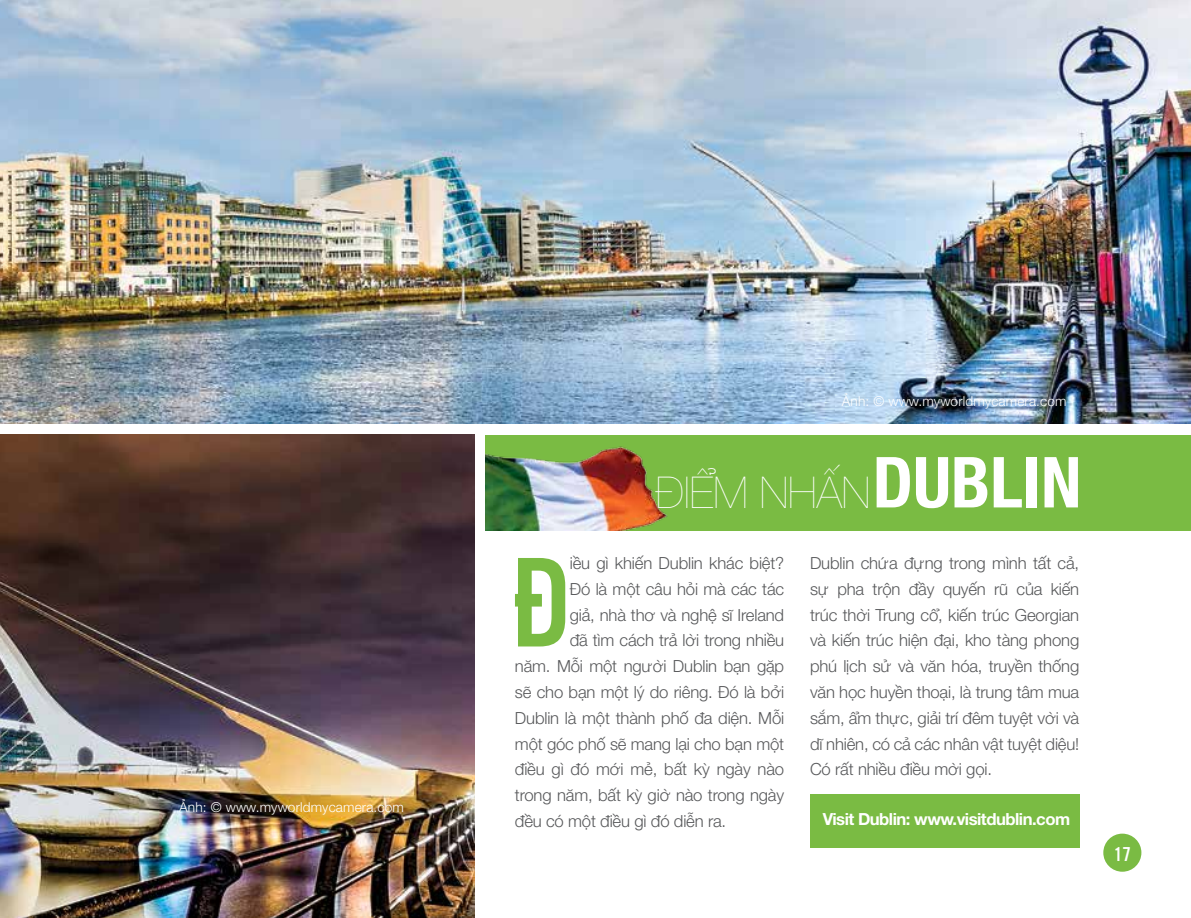
<style>
.page{position:relative;width:1191px;height:918px;background:#fff}
.page>*{position:absolute;margin:0;border:0;box-sizing:border-box;transform-origin:0 0}
.t1{font:132.65px "UTM Alter Gothic";color:#7abb43}
.t2{font:200 43.93px "Helvetica Neue";color:#fff}
.t3{font:20.82px "UTM Alter Gothic";color:#fff}
.t4{font:300 16.62px/25.7px "Helvetica Neue";letter-spacing:-.01em;color:#58595b;text-align:justify}
.t5{font:700 16.62px "Helvetica Neue";letter-spacing:-.03em;color:#fff}
.t6{font:300 13.65px "Helvetica Neue";letter-spacing:.01em;color:#fff}
.s1{font-weight:700;font-stretch:condensed;font-size:70.52px}
</style>
<div class="page">
<div style="left:1103px;top:833px;width:38px;height:38px;background:#7abb43;border-radius:50%"></div>
<img style="left:0;top:0;width:1191px;height:424px">
<div style="left:485px;top:435px;width:706px;height:96px;background:#7abb43"></div>
<div style="left:810px;top:794px;width:269px;height:54px;background:#7abb43"></div>
<img style="left:0;top:435px;width:474px;height:483px">
<img style="left:485px;top:446px;width:183px;height:85px">
<p class="t6" style="left:179px;top:796px;width:226px">Ảnh: © www.myworldmycamera.com</p>
<p class="t6" style="left:842px;top:390px;width:226px">Ảnh: © www.myworldmycamera.com</p>
<h2 class="t2" style="left:656px;top:458px;width:427px">ĐIỂM NHẤN <span class="s1">Dublin</span></h2>
<h1 class="t1" style="left:511px;top:514px;width:62px">Đ</h1>
<p class="t4" style="left:570px;top:549px;width:216px">iều gì khiến Dublin khác biệt?</p>
<p class="t4" style="left:570px;top:575px;width:216px">Đó là một câu hỏi mà các tác</p>
<p class="t4" style="left:570px;top:601px;width:216px">giả, nhà thơ và nghệ sĩ Ireland</p>
<p class="t4" style="left:570px;top:627px;width:216px">đã tìm cách trả lời trong nhiều</p>
<p class="t4" style="left:515px;top:652px;width:271px">năm. Mỗi một người Dublin bạn gặp</p>
<p class="t4" style="left:515px;top:678px;width:271px">sẽ cho bạn một lý do riêng. Đó là bởi</p>
<p class="t4" style="left:515px;top:704px;width:271px">Dublin là một thành phố đa diện. Mỗi</p>
<p class="t4" style="left:515px;top:730px;width:271px">một góc phố sẽ mang lại cho bạn một</p>
<p class="t4" style="left:515px;top:755px;width:271px">điều gì đó mới mẻ, bất kỳ ngày nào</p>
<p class="t4" style="left:515px;top:781px;width:271px">trong năm, bất kỳ giờ nào trong ngày</p>
<p class="t4" style="left:515px;top:807px;width:213px">đều có một điều gì đó diễn ra.</p>
<p class="t4" style="left:810px;top:549px;width:271px">Dublin chứa đựng trong mình tất cả, sự pha trộn đầy quyến rũ của kiến trúc thời Trung cổ, kiến trúc Georgian và kiến trúc hiện đại, kho tàng phong phú lịch sử và văn hóa, truyền thống văn học huyền thoại, là trung tâm mua sắm, ẩm thực, giải trí đêm tuyệt vời và dĩ nhiên, có cả các nhân vật tuyệt diệu!<br>Có rất nhiều điều mời gọi.</p>
<p class="t5" style="left:822px;top:806px;width:249px">Visit Dublin: www.visitdublin.com</p>
<p class="t3" style="left:1113px;top:840px;width:19px">17</p>
</div>
